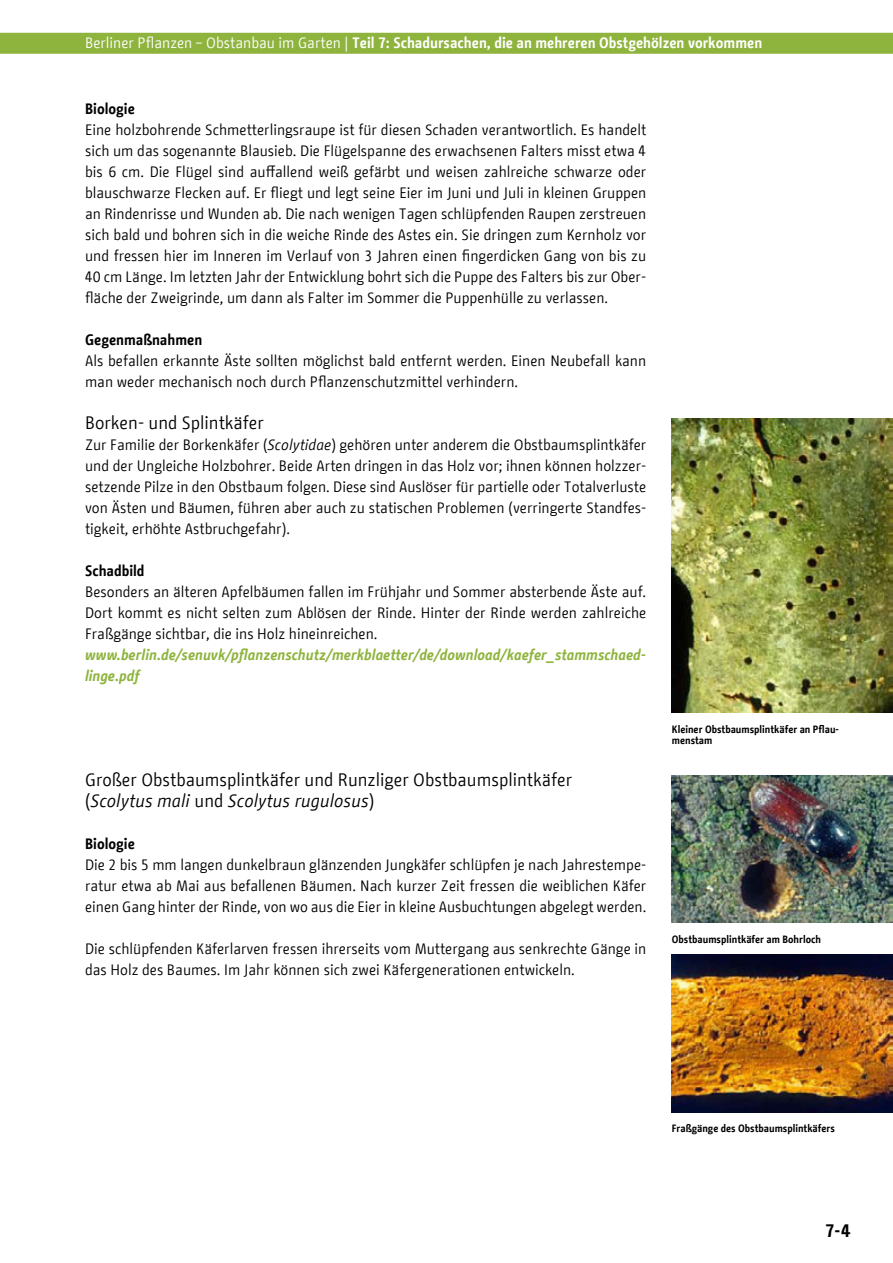
<style>
.page{position:relative;width:893px;height:1263px;background:#fff}
.page>*{position:absolute;margin:0;border:0;box-sizing:border-box;transform-origin:0 0}
.t1{font:18px/21px "BMF Change";color:#000}
.t2{font:700 18px "BMF Change";color:#000}
.t3{font:15px/21px "BMF Change";color:#000}
.t4{font:700 15px "BMF Change";color:#fff}
.t5{font:700 10.5px/10.5px "BMF Change";color:#000}
.s1{font-weight:400}
.s2{font-weight:700}
.s3{font-style:italic}
.s4{font-weight:700;font-style:italic;color:#8fb43e}
</style>
<div class="page">
<div style="left:0;top:33px;width:893px;height:21px;background:#8fb43e"></div>
<img style="left:672px;top:418px;width:221px;height:294px">
<img style="left:672px;top:775px;width:221px;height:147px">
<img style="left:672px;top:954px;width:221px;height:158px">
<p class="t4" style="left:85px;top:32px;width:679px"><span class="s1">Berliner Pflanzen – Obstanbau im Garten |</span> Teil 7: Schadursachen, die an mehreren Obstgehölzen vorkommen</p>
<p class="t3" style="left:85px;top:98px;width:563px"><span class="s2">Biologie<br></span>Eine holzbohrende Schmetterlingsraupe ist für diesen Schaden verantwortlich. Es handelt sich um das sogenannte Blausieb. Die Flügelspanne des erwachsenen Falters misst etwa 4 bis 6 cm. Die Flügel sind auffallend weiß gefärbt und weisen zahlreiche schwarze oder blauschwarze Flecken auf. Er fliegt und legt seine Eier im Juni und Juli in kleinen Gruppen an Rindenrisse und Wunden ab. Die nach wenigen Tagen schlüpfenden Raupen zerstreuen sich bald und bohren sich in die weiche Rinde des Astes ein. Sie dringen zum Kernholz vor und fressen hier im Inneren im Verlauf von 3 Jahren einen fingerdicken Gang von bis zu 40 cm Länge. Im letzten Jahr der Entwicklung bohrt sich die Puppe des Falters bis zur Ober&shy;fläche der Zweigrinde, um dann als Falter im Sommer die Puppenhülle zu verlassen.</p>
<p class="t3" style="left:85px;top:329px;width:563px"><span class="s2">Gegenmaßnahmen<br></span>Als befallen erkannte Äste sollten möglichst bald entfernt werden. Einen Neubefall kann man weder mechanisch noch durch Pflanzenschutzmittel verhindern.</p>
<p class="t1" style="left:85px;top:412px;width:180px">Borken- und Splintkäfer</p>
<p class="t3" style="left:85px;top:434px;width:563px;text-align:justify">Zur Familie der Borkenkäfer (<span class="s3">Scolytidae</span>) gehören unter anderem die Obstbaumsplintkäfer und der Ungleiche Holzbohrer. Beide Arten dringen in das Holz vor; ihnen können holzzer&shy;setzende Pilze in den Obstbaum folgen. Diese sind Auslöser für partielle oder Totalverluste von Ästen und Bäumen, führen aber auch zu statischen Problemen (verringerte Standfes&shy;tigkeit, erhöhte Astbruchgefahr).</p>
<p class="t3" style="left:85px;top:560px;width:563px"><span class="s2">Schadbild<br></span>Besonders an älteren Apfelbäumen fallen im Frühjahr und Sommer absterbende Äste auf.<br>Dort kommt es nicht selten zum Ablösen der Rinde. Hinter der Rinde werden zahlreiche Fraßgänge sichtbar, die ins Holz hineinreichen. <span class="s4">www.berlin.de/senuvk/pflanzenschutz/merkblaetter/de/download/kaefer_stammschaed&shy;linge.pdf</span></p>
<h1 class="t1" style="left:85px;top:769px;width:489px">Großer Obstbaumsplintkäfer und Runzliger Obstbaumsplintkäfer (<span class="s3">Scolytus mali</span> und <span class="s3">Scolytus rugulosus</span>)</h1>
<p class="t3" style="left:85px;top:833px;width:563px"><span class="s2">Biologie<br></span>Die 2 bis 5 mm langen dunkelbraun glänzenden Jungkäfer schlüpfen je nach Jahrestempe&shy;ratur etwa ab Mai aus befallenen Bäumen. Nach kurzer Zeit fressen die weiblichen Käfer einen Gang hinter der Rinde, von wo aus die Eier in kleine Ausbuchtungen abgelegt werden.</p>
<p class="t3" style="left:85px;top:938px;width:563px">Die schlüpfenden Käferlarven fressen ihrerseits vom Muttergang aus senkrechte Gänge in das Holz des Baumes. Im Jahr können sich zwei Käfergenerationen entwickeln.</p>
<p class="t5" style="left:672px;top:724px;width:169px">Kleiner Obstbaumsplintkäfer an Pflau&shy;menstam</p>
<p class="t5" style="left:672px;top:934px;width:151px">Obstbaumsplintkäfer am Bohrloch</p>
<p class="t5" style="left:672px;top:1123px;width:165px">Fraßgänge des Obstbaumsplintkäfers</p>
<p class="t2" style="left:825px;top:1218px;width:27px">7-4</p>
</div>
